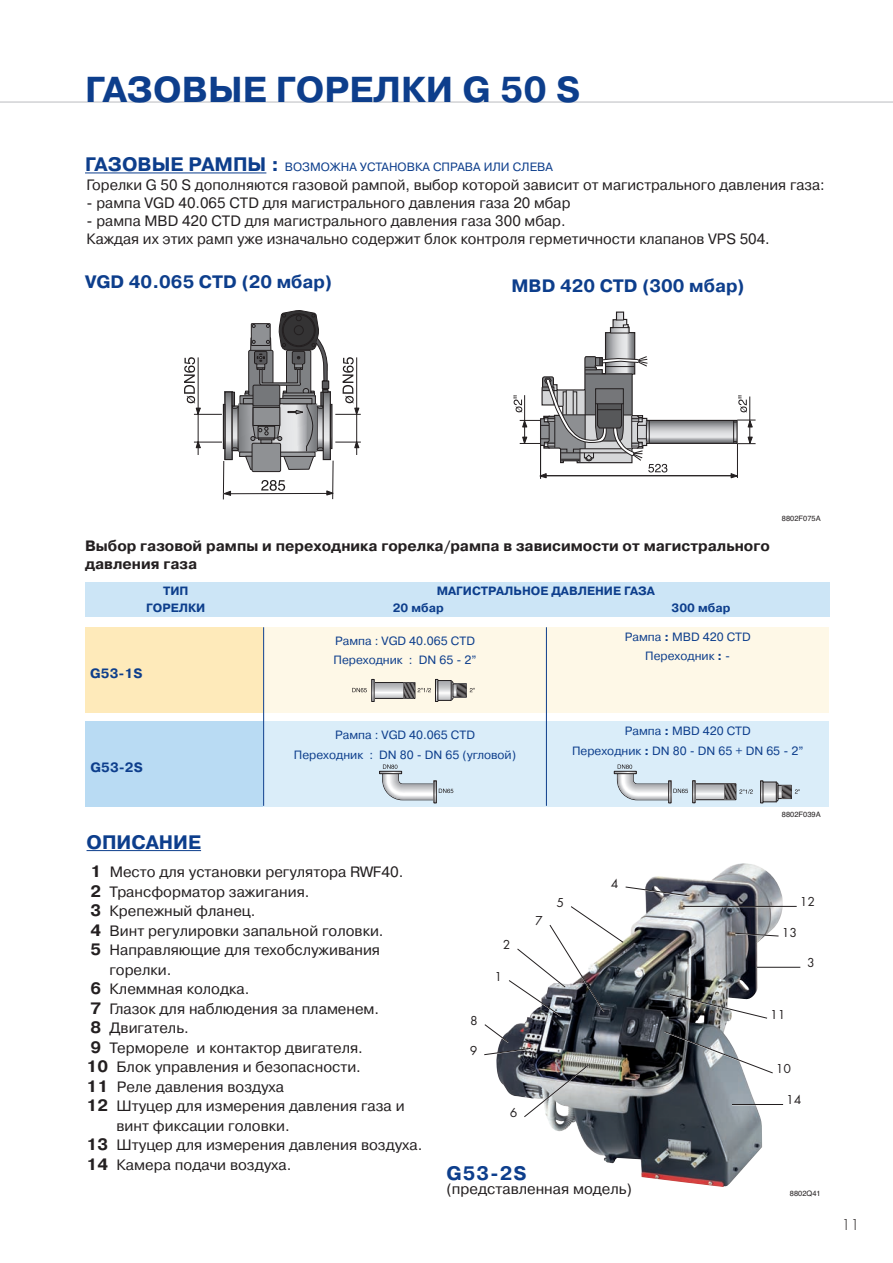
<style>
.page{position:relative;width:893px;height:1263px;background:#fff}
.page>*{position:absolute;margin:0;border:0;box-sizing:border-box;transform-origin:0 0}
.t1{font:700 36px "Pragmatica C";color:#0d3e8c}
.t2{font:700 19.5px "Pragmatica C";color:#0d3e8c}
.t3{font:700 18px "Pragmatica C";color:#0d3e8c}
.t4{font:16.5px "Futura Light C";color:#231f20}
.t5{font:15px/18px "Pragmatica C";color:#231f20}
.t6{font:700 15px/18px "Pragmatica C";color:#231f20}
.t7{font:13.5px "Futura Book C";color:#231f20}
.t8{font:700 13.5px "Pragmatica C";color:#0d3e8c}
.t9{font:12px/19.5px "Pragmatica C";color:#0d3e8c;text-align:center}
.t10{font:700 12px "Pragmatica C";color:#0d3e8c}
.t11{font:7.5px "Helvetica";color:#231f20}
.s1{font-weight:700;font-size:19.5px}
.s2{font-weight:700}
.s3{font-weight:700;font-size:16.5px}
</style>
<div class="page">
<hr style="left:0;top:101px;width:893px;height:2px;background:#d1d2d4">
<hr style="left:223px;top:461px;width:1px;height:38px;background:#231f20">
<hr style="left:332px;top:461px;width:1px;height:38px;background:#231f20">
<hr style="left:224px;top:493px;width:109px;height:1px;background:#231f20">
<hr style="left:198px;top:357px;width:1px;height:98px;background:#231f20">
<hr style="left:540px;top:445px;width:1px;height:34px;background:#231f20">
<svg style="left:194px;top:441px;width:28px;height:7px"></svg>
<svg style="left:224px;top:491px;width:7px;height:5px"></svg>
<svg style="left:326px;top:490px;width:8px;height:6px"></svg>
<svg style="left:513px;top:311px;width:243px;height:167px"></svg>
<svg style="left:261px;top:480px;width:24px;height:11px"></svg>
<svg style="left:184px;top:357px;width:38px;height:58px"></svg>
<hr style="left:356px;top:357px;width:1px;height:98px;background:#231f20">
<svg style="left:335px;top:441px;width:26px;height:7px"></svg>
<svg style="left:335px;top:357px;width:26px;height:58px"></svg>
<div style="left:323px;top:391px;width:8px;height:69px;border:1px solid #231f20"></div>
<div style="left:330px;top:404px;width:2px;height:45px;border:1px solid #231f20"></div>
<div style="left:252px;top:443px;width:29px;height:29px;border:1px solid #231f20"></div>
<svg style="left:226px;top:393px;width:5px;height:65px"></svg>
<div style="left:224px;top:391px;width:9px;height:69px;border:1px solid #231f20"></div>
<div style="left:223px;top:404px;width:2px;height:45px;border:1px solid #231f20"></div>
<svg style="left:232px;top:310px;width:97px;height:160px"></svg>
<svg style="left:242px;top:397px;width:11px;height:5px"></svg>
<div style="left:240px;top:395px;width:33px;height:9px;border:1px solid #231f20"></div>
<div style="left:243px;top:398px;width:32px;height:6px;background:#8f9194"></div>
<div style="left:243px;top:398px;width:33px;height:6px;border:1px solid #231f20"></div>
<div style="left:232px;top:392px;width:3px;height:14px;border:1px solid #231f20"></div>
<div style="left:253px;top:385px;width:27px;height:21px;background:#75777a"></div>
<div style="left:253px;top:385px;width:27px;height:21px;border:1px solid #231f20"></div>
<hr style="left:85px;top:172px;width:181px;height:1px;background:#0d3e8c">
<div style="left:85px;top:627px;width:179px;height:85px;background:#feeaba"></div>
<div style="left:264px;top:627px;width:565px;height:85px;background:#fef8e7"></div>
<div style="left:85px;top:583px;width:744px;height:34px;background:#cce5f6"></div>
<svg style="left:376px;top:684px;width:28px;height:13px"></svg>
<div style="left:374px;top:682px;width:41px;height:17px;border:1px solid #231f20"></div>
<div style="left:435px;top:679px;width:3px;height:23px;border:1px solid #231f20"></div>
<svg style="left:440px;top:682px;width:9px;height:16px"></svg>
<svg style="left:352px;top:688px;width:15px;height:4px"></svg>
<svg style="left:404px;top:682px;width:27px;height:16px"></svg>
<svg style="left:451px;top:680px;width:24px;height:21px"></svg>
<div style="left:85px;top:722px;width:179px;height:85px;background:#b9dbf3"></div>
<div style="left:264px;top:722px;width:565px;height:85px;background:#daedf9"></div>
<div style="left:434px;top:781px;width:2px;height:22px;border:1px solid #231f20"></div>
<div style="left:379px;top:771px;width:23px;height:3px;border:1px solid #231f20"></div>
<svg style="left:382px;top:764px;width:71px;height:36px"></svg>
<svg style="left:697px;top:786px;width:27px;height:12px"></svg>
<div style="left:695px;top:784px;width:41px;height:16px;border:1px solid #231f20"></div>
<div style="left:692px;top:780px;width:3px;height:23px;border:1px solid #231f20"></div>
<div style="left:668px;top:781px;width:3px;height:22px;border:1px solid #231f20"></div>
<div style="left:614px;top:771px;width:22px;height:3px;border:1px solid #231f20"></div>
<svg style="left:617px;top:764px;width:71px;height:36px"></svg>
<div style="left:760px;top:781px;width:3px;height:22px;border:1px solid #231f20"></div>
<svg style="left:765px;top:784px;width:9px;height:16px"></svg>
<svg style="left:724px;top:783px;width:29px;height:17px"></svg>
<svg style="left:776px;top:781px;width:24px;height:22px"></svg>
<hr style="left:263px;top:627px;width:1px;height:179px;background:#0d3e8c">
<hr style="left:546px;top:627px;width:1px;height:179px;background:#0d3e8c">
<hr style="left:87px;top:850px;width:114px;height:1px;background:#0d3e8c">
<img style="left:496px;top:863px;width:287px;height:324px">
<svg style="left:625px;top:886px;width:65px;height:11px"></svg>
<hr style="left:683px;top:906px;width:114px;height:1px;background:#231f20">
<svg style="left:734px;top:932px;width:45px;height:5px"></svg>
<hr style="left:757px;top:967px;width:43px;height:1px;background:#231f20">
<svg style="left:669px;top:994px;width:99px;height:25px"></svg>
<svg style="left:664px;top:1030px;width:110px;height:44px"></svg>
<hr style="left:732px;top:1104px;width:51px;height:1px;background:#231f20">
<svg style="left:523px;top:1064px;width:67px;height:54px;background:#9c9ea0"></svg>
<svg style="left:484px;top:1023px;width:47px;height:33px"></svg>
<svg style="left:508px;top:905px;width:116px;height:112px"></svg>
<h1 class="t1" style="left:85px;top:68px;width:497px">ГАЗОВЫЕ ГОРЕЛКИ G 50 S</h1>
<p class="t9" style="left:85px;top:157px;width:469px"><span class="s1">ГАЗОВЫЕ РАМПЫ :</span> ВОЗМОЖНА УСТАНОВКА СПРАВА ИЛИ СЛЕВА</p>
<p class="t5" style="left:87px;top:176px;width:740px">Горелки G 50 S дополняются газовой рампой, выбор которой зависит от магистрального давления газа:</p>
<p class="t5" style="left:87px;top:194px;width:485px">- рампа VGD 40.065 CTD для магистрального давления газа 20 мбар</p>
<p class="t5" style="left:87px;top:212px;width:685px">- рампа MBD 420 CTD для магистрального давления газа 300 мбар.<br>Каждая их этих рамп уже изначально содержит блок контроля герметичности клапанов VPS 504.</p>
<p class="t3" style="left:85px;top:271px;width:249px">VGD 40.065 CTD (20 мбар)</p>
<p class="t3" style="left:511px;top:275px;width:235px">MBD 420 CTD (300 мбар)</p>
<p class="t6" style="left:85px;top:536px;width:686px">Выбор газовой рампы и переходника горелка/рампа в зависимости от магистрального давления газа</p>
<p class="t10" style="left:163px;top:584px;width:27px">ТИП</p>
<p class="t10" style="left:437px;top:584px;width:220px">МАГИСТРАЛЬНОЕ ДАВЛЕНИЕ ГАЗА</p>
<p class="t10" style="left:146px;top:601px;width:61px">ГОРЕЛКИ</p>
<p class="t10" style="left:393px;top:601px;width:52px">20 мбар</p>
<p class="t10" style="left:672px;top:601px;width:60px">300 мбар</p>
<p class="t8" style="left:90px;top:665px;width:54px">G53-1S</p>
<p class="t9" style="left:333px;top:631px;width:145px;text-align:left">Рампа : VGD 40.065 CTD<br>Переходник : DN 65 - 2”</p>
<p class="t9" style="left:625px;top:627px;width:128px">Рампа <span class="s2">:</span> MBD 420 CTD<br>Переходник <span class="s2">:</span> -</p>
<p class="t11" style="left:782px;top:514px;width:40px">8802F075A</p>
<p class="t8" style="left:91px;top:760px;width:54px">G53-2S</p>
<p class="t9" style="left:294px;top:725px;width:224px">Рампа : VGD 40.065 CTD<br>Переходник : DN 80 - DN 65 (угловой)</p>
<p class="t9" style="left:572px;top:721px;width:233px">Рампа <span class="s2">:</span> MBD 420 CTD<br>Переходник <span class="s2">:</span> DN 80 - DN 65 + DN 65 - 2”</p>
<p class="t11" style="left:782px;top:810px;width:40px">8802F039A</p>
<h2 class="t2" style="left:87px;top:830px;width:116px">ОПИСАНИЕ</h2>
<p class="t5" style="left:90px;top:863px;width:315px"><span class="s3">1</span> Место для установки регулятора RWF40.</p>
<p class="t5" style="left:90px;top:882px;width:221px"><span class="s3">2</span> Трансформатор зажигания.</p>
<p class="t5" style="left:90px;top:902px;width:167px"><span class="s3">3</span> Крепежный фланец.</p>
<p class="t5" style="left:90px;top:921px;width:295px"><span class="s3">4</span> Винт регулировки запальной головки.</p>
<p class="t5" style="left:90px;top:941px;width:291px"><span class="s3">5</span> Направляющие для техобслуживания</p>
<p class="t5" style="left:109px;top:960px;width:64px">горелки.</p>
<p class="t5" style="left:90px;top:980px;width:160px"><span class="s3">6</span> Клеммная колодка.</p>
<p class="t5" style="left:90px;top:999px;width:290px"><span class="s3">7</span> Глазок для наблюдения за пламенем.</p>
<p class="t5" style="left:90px;top:1019px;width:100px"><span class="s3">8</span> Двигатель.</p>
<p class="t5" style="left:90px;top:1038px;width:274px"><span class="s3">9</span> Термореле и контактор двигателя.</p>
<p class="t5" style="left:87px;top:1058px;width:276px"><span class="s3">10</span> Блок управления и безопасности.</p>
<p class="t5" style="left:87px;top:1077px;width:199px"><span class="s3">11</span> Реле давления воздуха</p>
<p class="t5" style="left:87px;top:1097px;width:320px"><span class="s3">12</span> Штуцер для измерения давления газа и</p>
<p class="t5" style="left:117px;top:1116px;width:175px">винт фиксации головки.</p>
<p class="t5" style="left:87px;top:1136px;width:337px"><span class="s3">13</span> Штуцер для измерения давления воздуха.</p>
<p class="t5" style="left:87px;top:1155px;width:206px"><span class="s3">14</span> Камера подачи воздуха.</p>
<p class="t7" style="left:470px;top:1012px;width:9px">8</p>
<p class="t7" style="left:470px;top:1042px;width:9px">9</p>
<p class="t7" style="left:503px;top:937px;width:9px">2</p>
<p class="t7" style="left:494px;top:968px;width:9px">1</p>
<p class="t7" style="left:535px;top:913px;width:9px">7</p>
<p class="t7" style="left:556px;top:894px;width:9px">5</p>
<p class="t7" style="left:510px;top:1104px;width:9px">6</p>
<p class="t7" style="left:611px;top:875px;width:9px">4</p>
<h2 class="t2" style="left:446px;top:1161px;width:82px">G53-2S</h2>
<p class="t5" style="left:446px;top:1180px;width:187px">(представленная модель)</p>
<p class="t7" style="left:800px;top:894px;width:17px">12</p>
<p class="t7" style="left:782px;top:924px;width:17px">13</p>
<p class="t7" style="left:807px;top:954px;width:9px">3</p>
<p class="t7" style="left:770px;top:1006px;width:17px">11</p>
<p class="t7" style="left:776px;top:1061px;width:17px">10</p>
<p class="t7" style="left:786px;top:1092px;width:17px">14</p>
<p class="t11" style="left:790px;top:1188px;width:32px">8802Q41</p>
<p class="t4" style="left:841px;top:1215px;width:20px">11</p>
</div>
